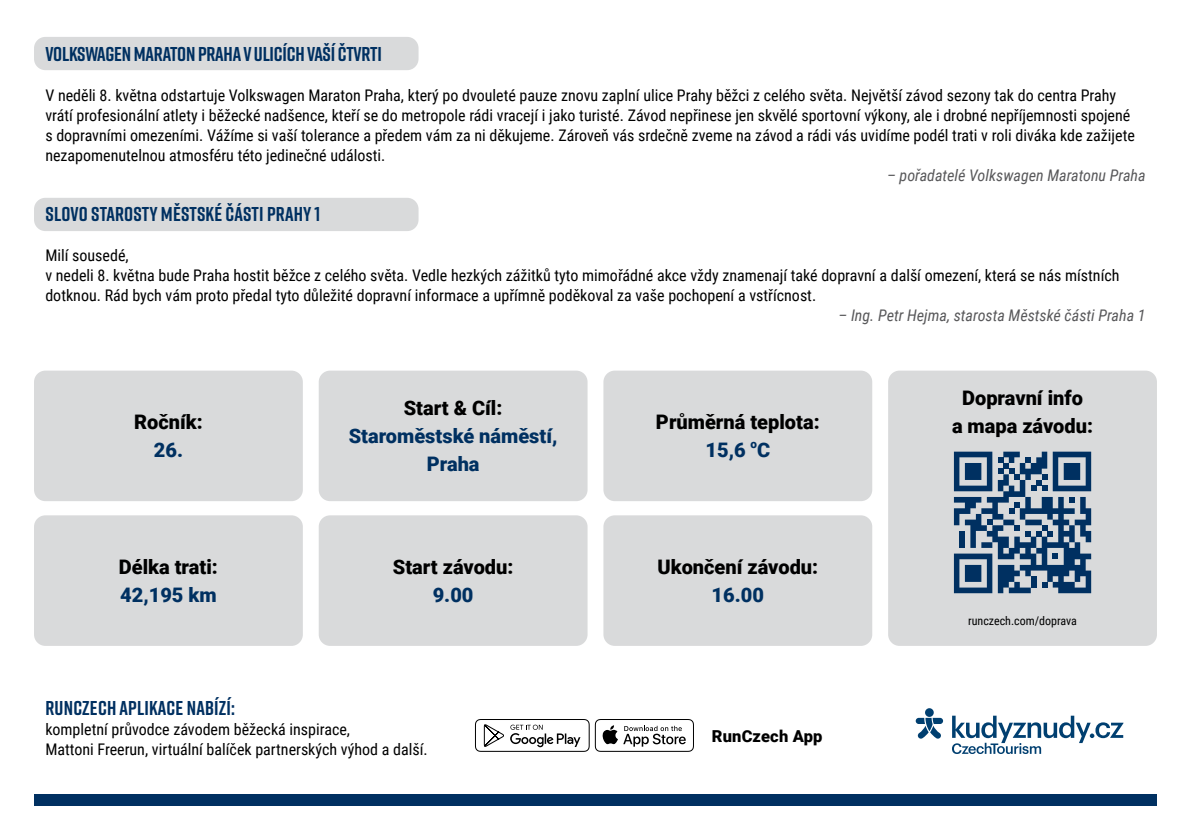
<style>
.page{position:relative;width:1191px;height:840px;background:#fff}
.page>*{position:absolute;margin:0;border:0;box-sizing:border-box;transform-origin:0 0}
.t1{font:900 20px/28px "Roboto";color:#000;text-align:center}
.t2{font:700 20px "Rift";letter-spacing:.005em;color:#003061}
.t3{font:900 20px/28px "Roboto";color:#003061;text-align:center}
.t4{font:900 16.4px "Roboto";letter-spacing:.01em;color:#000}
.t5{font:16px/20px "Roboto Condensed";color:#000}
.t6{font:italic 16px "Roboto Condensed";color:#58585a}
.t7{font:12px "Roboto Condensed";color:#000}
.t8{font:900 11.6px "Roboto";color:#003061}
</style>
<div class="page">
<div style="left:34px;top:37px;width:384px;height:33px;background:#d9dadb;border-radius:11px"></div>
<div style="left:34px;top:198px;width:384px;height:33px;background:#d9dadb;border-radius:11px"></div>
<div style="left:34px;top:370px;width:269px;height:131px;background:#d9dadb;border-radius:11px"></div>
<div style="left:34px;top:515px;width:269px;height:130px;background:#d9dadb;border-radius:11px"></div>
<div style="left:319px;top:370px;width:268px;height:131px;background:#d9dadb;border-radius:11px"></div>
<div style="left:319px;top:515px;width:268px;height:130px;background:#d9dadb;border-radius:11px"></div>
<div style="left:603px;top:370px;width:269px;height:131px;background:#d9dadb;border-radius:11px"></div>
<div style="left:603px;top:515px;width:269px;height:130px;background:#d9dadb;border-radius:11px"></div>
<div style="left:888px;top:370px;width:269px;height:275px;background:#d9dadb;border-radius:11px"></div>
<svg style="left:954px;top:451px;width:137px;height:142px"></svg>
<div style="left:34px;top:794px;width:1123px;height:11px;background:#003061"></div>
<svg style="left:475px;top:719px;width:219px;height:33px"></svg>
<svg style="left:952px;top:715px;width:171px;height:38px"></svg>
<svg style="left:925px;top:707px;width:8px;height:9px"></svg>
<svg style="left:915px;top:717px;width:28px;height:21px"></svg>
<p class="t2" style="left:45px;top:40px;width:338px">VOLKSWAGEN MARATON PRAHA V ULICÍCH VAŠÍ ČTVRTI</p>
<p class="t5" style="left:45px;top:85px;width:1091px">V neděli 8. května odstartuje Volkswagen Maraton Praha, který po dvouleté pauze znovu zaplní ulice Prahy běžci z celého světa. Největší závod sezony tak do centra Prahy vrátí profesionální atlety i běžecké nadšence, kteří se do metropole rádi vracejí i jako turisté. Závod nepřinese jen skvělé sportovní výkony, ale i drobné nepříjemnosti spojené s dopravními omezeními. Vážíme si vaší tolerance a předem vám za ni děkujeme. Zároveň vás srdečně zveme na závod a rádi vás uvidíme podél trati v roli diváka kde zažijete nezapomenutelnou atmosféru této jedinečné události.</p>
<p class="t6" style="left:887px;top:164px;width:260px">– pořadatelé Volkswagen Maratonu Praha</p>
<p class="t2" style="left:45px;top:200px;width:276px">SLOVO STAROSTY MĚSTSKÉ ČÁSTI PRAHY 1</p>
<p class="t5" style="left:45px;top:245px;width:1075px">Milí sousedé,<br>v nedeli 8. května bude Praha hostit běžce z celého světa. Vedle hezkých zážitků tyto mimořádné akce vždy znamenají také dopravní a další omezení, která se nás místních dotknou. Rád bych vám proto předal tyto důležité dopravní informace a upřímně poděkoval za vaše pochopení a vstřícnost.</p>
<p class="t6" style="left:838px;top:304px;width:309px">– Ing. Petr Hejma, starosta Městské části Praha 1</p>
<p class="t1" style="left:134px;top:407px;width:70px">Ročník:</p>
<p class="t3" style="left:154px;top:435px;width:31px">26.</p>
<p class="t1" style="left:119px;top:552px;width:100px">Délka trati:</p>
<p class="t3" style="left:120px;top:580px;width:98px">42,195 km</p>
<p class="t1" style="left:404px;top:393px;width:100px">Start &amp; Cíl:</p>
<p class="t3" style="left:349px;top:421px;width:210px">Staroměstské náměstí,<br>Praha</p>
<p class="t1" style="left:393px;top:552px;width:122px">Start závodu:</p>
<p class="t3" style="left:433px;top:580px;width:42px">9.00</p>
<p class="t1" style="left:656px;top:407px;width:165px">Průměrná teplota:</p>
<p class="t3" style="left:705px;top:435px;width:42px">15,6</p>
<p class="t8" style="left:750px;top:435px;width:8px">o</p>
<p class="t3" style="left:757px;top:435px;width:15px">C</p>
<p class="t1" style="left:657px;top:552px;width:162px">Ukončení závodu:</p>
<p class="t3" style="left:711px;top:580px;width:54px">16.00</p>
<p class="t2" style="left:45px;top:693px;width:191px">RUNCZECH APLIKACE NABÍZÍ:</p>
<p class="t5" style="left:45px;top:718px;width:384px">kompletní průvodce závodem běžecká inspirace,<br>Mattoni Freerun, virtuální balíček partnerských výhod a další.</p>
<p class="t4" style="left:712px;top:723px;width:112px">RunCzech App</p>
<p class="t1" style="left:952px;top:382px;width:143px">Dopravní info<br>a mapa závodu:</p>
<p class="t7" style="left:968px;top:611px;width:110px">runczech.com/doprava</p>
</div>
